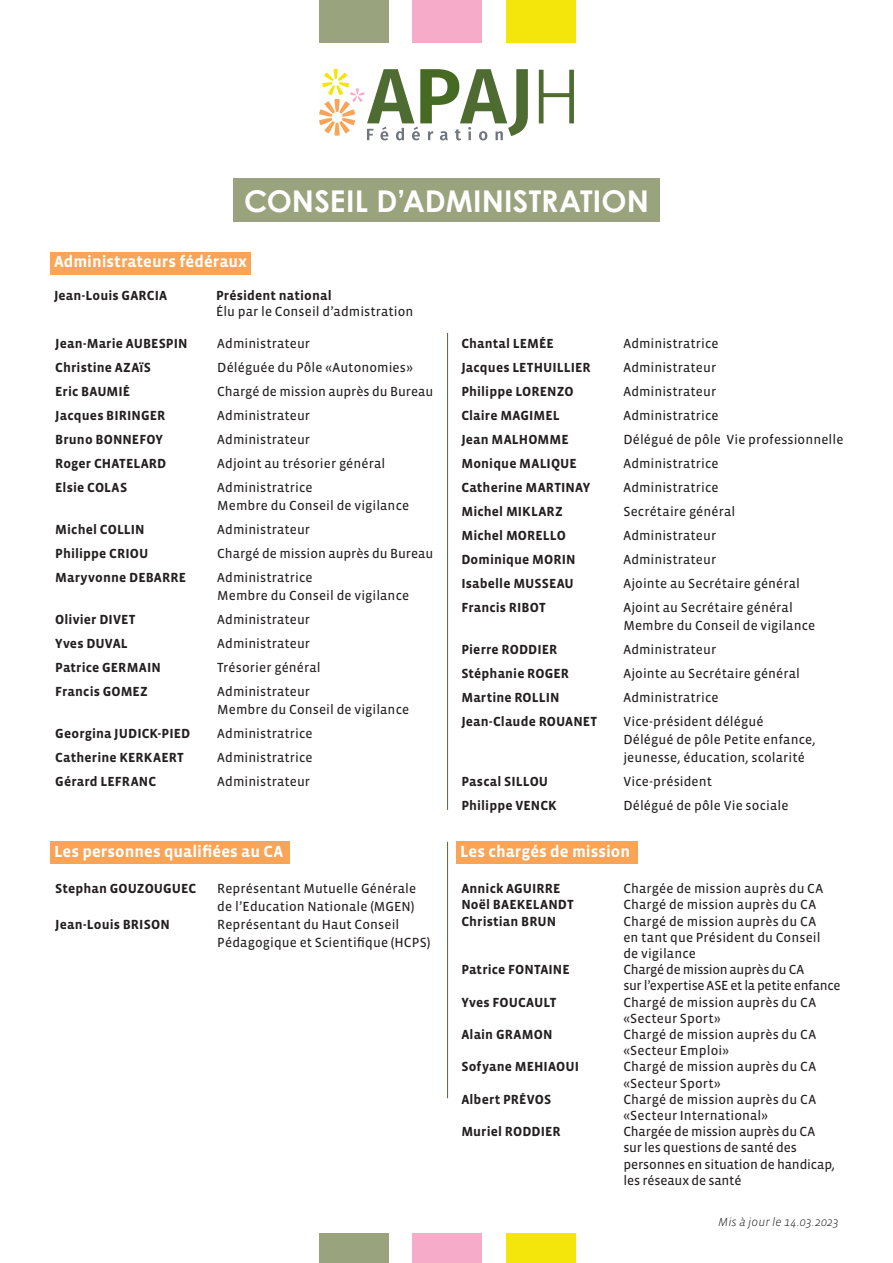
<style>
.page{position:relative;width:893px;height:1263px;background:#fff}
.page>*{position:absolute;margin:0;border:0;box-sizing:border-box;transform-origin:0 0}
.t1{font:700 30px "Century Gothic";letter-spacing:.005em;color:#fff}
.t2{font:700 16.5px "Vista Sans";color:#fff}
.t3{font:13.5px/16.2px "Vista Sans Reg";letter-spacing:.005em;color:#231f20}
.t4{font:700 13.5px "Vista Sans";letter-spacing:.01em;color:#231f20}
.t5{font:13.5px/16.2px "Vista Sans Reg";letter-spacing:-.02em;color:#231f20}
.t6{font:italic 300 12px "Vista Sans";letter-spacing:.01em;color:#231f20}
</style>
<div class="page">
<div style="left:319px;top:0;width:69px;height:42px;background:#99a47f"></div>
<div style="left:412px;top:0;width:70px;height:42px;background:#f6acc8"></div>
<div style="left:506px;top:0;width:69px;height:42px;background:#f4e50a"></div>
<div style="left:319px;top:1233px;width:69px;height:30px;background:#99a47f"></div>
<div style="left:412px;top:1233px;width:70px;height:30px;background:#f6acc8"></div>
<div style="left:506px;top:1233px;width:69px;height:30px;background:#f4e50a"></div>
<svg style="left:539px;top:70px;width:35px;height:53px"></svg>
<svg style="left:319px;top:69px;width:209px;height:71px"></svg>
<div style="left:234px;top:179px;width:426px;height:43px;background:#99a47f"></div>
<div style="left:51px;top:252px;width:200px;height:22px;background:#f9a456"></div>
<div style="left:51px;top:842px;width:239px;height:22px;background:#f9a456"></div>
<div style="left:457px;top:842px;width:181px;height:22px;background:#f9a456"></div>
<hr style="left:447px;top:333px;width:1px;height:477px;background:#4e6c31">
<hr style="left:447px;top:842px;width:1px;height:256px;background:#4e6c31">
<p class="t1" style="left:244px;top:182px;width:406px">CONSEIL D’ADMINISTRATION</p>
<p class="t2" style="left:54px;top:253px;width:195px">Administrateurs fédéraux</p>
<p class="t4" style="left:54px;top:288px;width:115px">Jean-Louis GARCIA</p>
<p class="t4" style="left:216px;top:288px;width:117px">Président national</p>
<p class="t3" style="left:216px;top:303px;width:199px">Élu par le Conseil d’admistration</p>
<p class="t4" style="left:55px;top:336px;width:134px">Jean-Marie AUBESPIN</p>
<p class="t3" style="left:217px;top:335px;width:94px">Administrateur</p>
<p class="t4" style="left:55px;top:360px;width:97px">Christine AZAïS</p>
<p class="t3" style="left:217px;top:359px;width:197px">Déléguée du Pôle «Autonomies»</p>
<p class="t4" style="left:55px;top:384px;width:76px">Eric BAUMIÉ</p>
<p class="t3" style="left:217px;top:383px;width:217px">Chargé de mission auprès du Bureau</p>
<p class="t4" style="left:55px;top:408px;width:112px">Jacques BIRINGER</p>
<p class="t3" style="left:217px;top:407px;width:94px">Administrateur</p>
<p class="t4" style="left:55px;top:432px;width:109px">Bruno BONNEFOY</p>
<p class="t3" style="left:217px;top:431px;width:94px">Administrateur</p>
<p class="t4" style="left:55px;top:456px;width:113px">Roger CHATELARD</p>
<p class="t3" style="left:217px;top:455px;width:170px">Adjoint au trésorier général</p>
<p class="t4" style="left:55px;top:480px;width:74px">Elsie COLAS</p>
<p class="t3" style="left:217px;top:479px;width:97px">Administratrice</p>
<p class="t3" style="left:217px;top:497px;width:193px">Membre du Conseil de vigilance</p>
<p class="t4" style="left:55px;top:522px;width:91px">Michel COLLIN</p>
<p class="t3" style="left:217px;top:521px;width:94px">Administrateur</p>
<p class="t4" style="left:55px;top:546px;width:95px">Philippe CRIOU</p>
<p class="t3" style="left:217px;top:545px;width:217px">Chargé de mission auprès du Bureau</p>
<p class="t4" style="left:55px;top:570px;width:132px">Maryvonne DEBARRE</p>
<p class="t3" style="left:217px;top:569px;width:97px">Administratrice</p>
<p class="t3" style="left:217px;top:587px;width:193px">Membre du Conseil de vigilance</p>
<p class="t4" style="left:55px;top:612px;width:82px">Olivier DIVET</p>
<p class="t3" style="left:217px;top:611px;width:94px">Administrateur</p>
<p class="t4" style="left:55px;top:636px;width:74px">Yves DUVAL</p>
<p class="t3" style="left:217px;top:635px;width:94px">Administrateur</p>
<p class="t4" style="left:55px;top:660px;width:107px">Patrice GERMAIN</p>
<p class="t3" style="left:217px;top:659px;width:105px">Trésorier général</p>
<p class="t4" style="left:55px;top:684px;width:94px">Francis GOMEZ</p>
<p class="t3" style="left:217px;top:683px;width:94px">Administrateur</p>
<p class="t3" style="left:217px;top:701px;width:193px">Membre du Conseil de vigilance</p>
<p class="t4" style="left:55px;top:726px;width:136px">Georgina JUDICK-PIED</p>
<p class="t3" style="left:217px;top:725px;width:97px">Administratrice</p>
<p class="t4" style="left:55px;top:750px;width:130px">Catherine KERKAERT</p>
<p class="t3" style="left:217px;top:749px;width:97px">Administratrice</p>
<p class="t4" style="left:55px;top:774px;width:102px">Gérard LEFRANC</p>
<p class="t3" style="left:217px;top:773px;width:94px">Administrateur</p>
<p class="t4" style="left:461px;top:336px;width:94px">Chantal LEMÉE</p>
<p class="t3" style="left:623px;top:335px;width:97px">Administratrice</p>
<p class="t4" style="left:461px;top:360px;width:131px">Jacques LETHUILLIER</p>
<p class="t3" style="left:623px;top:359px;width:94px">Administrateur</p>
<p class="t4" style="left:461px;top:384px;width:114px">Philippe LORENZO</p>
<p class="t3" style="left:623px;top:383px;width:94px">Administrateur</p>
<p class="t4" style="left:461px;top:408px;width:100px">Claire MAGIMEL</p>
<p class="t3" style="left:623px;top:407px;width:97px">Administratrice</p>
<p class="t4" style="left:461px;top:432px;width:109px">Jean MALHOMME</p>
<p class="t3" style="left:623px;top:431px;width:222px">Délégué de pôle Vie professionnelle</p>
<p class="t4" style="left:461px;top:456px;width:117px">Monique MALIQUE</p>
<p class="t3" style="left:623px;top:455px;width:97px">Administratrice</p>
<p class="t4" style="left:461px;top:480px;width:130px">Catherine MARTINAY</p>
<p class="t3" style="left:623px;top:479px;width:97px">Administratrice</p>
<p class="t4" style="left:461px;top:504px;width:103px">Michel MIKLARZ</p>
<p class="t3" style="left:623px;top:503px;width:113px">Secrétaire général</p>
<p class="t4" style="left:461px;top:528px;width:106px">Michel MORELLO</p>
<p class="t3" style="left:623px;top:527px;width:94px">Administrateur</p>
<p class="t4" style="left:461px;top:552px;width:116px">Dominique MORIN</p>
<p class="t3" style="left:623px;top:551px;width:94px">Administrateur</p>
<p class="t4" style="left:461px;top:576px;width:114px">Isabelle MUSSEAU</p>
<p class="t3" style="left:623px;top:575px;width:178px">Ajointe au Secrétaire général</p>
<p class="t4" style="left:461px;top:600px;width:86px">Francis RIBOT</p>
<p class="t3" style="left:623px;top:599px;width:171px">Ajoint au Secrétaire général</p>
<p class="t3" style="left:623px;top:617px;width:193px">Membre du Conseil de vigilance</p>
<p class="t4" style="left:461px;top:642px;width:98px">Pierre RODDIER</p>
<p class="t3" style="left:623px;top:641px;width:94px">Administrateur</p>
<p class="t4" style="left:461px;top:666px;width:109px">Stéphanie ROGER</p>
<p class="t3" style="left:623px;top:665px;width:178px">Ajointe au Secrétaire général</p>
<p class="t4" style="left:461px;top:690px;width:100px">Martine ROLLIN</p>
<p class="t3" style="left:623px;top:689px;width:97px">Administratrice</p>
<p class="t4" style="left:461px;top:714px;width:137px">Jean-Claude ROUANET</p>
<p class="t3" style="left:623px;top:712px;width:194px;line-height:18px">Vice-président délégué<br>Délégué de pôle Petite enfance, jeunesse, éducation, scolarité</p>
<p class="t4" style="left:461px;top:774px;width:88px">Pascal SILLOU</p>
<p class="t3" style="left:623px;top:773px;width:90px">Vice-président</p>
<p class="t4" style="left:461px;top:798px;width:97px">Philippe VENCK</p>
<p class="t3" style="left:623px;top:797px;width:167px">Délégué de pôle Vie sociale</p>
<p class="t2" style="left:54px;top:843px;width:231px">Les personnes qualifiées au CA</p>
<p class="t2" style="left:460px;top:843px;width:171px">Les chargés de mission</p>
<p class="t4" style="left:55px;top:882px;width:143px">Stephan GOUZOUGUEC</p>
<p class="t3" style="left:217px;top:880px;width:200px;line-height:18px">Représentant Mutuelle Générale de l’Education Nationale (MGEN)</p>
<p class="t4" style="left:55px;top:918px;width:116px">Jean-Louis BRISON</p>
<p class="t3" style="left:217px;top:917px;width:184px">Représentant du Haut Conseil</p>
<p class="t3" style="left:217px;top:935px;width:215px">Pédagogique et Scientifique (HCPS)</p>
<p class="t4" style="left:461px;top:882px;width:101px">Annick AGUIRRE</p>
<p class="t3" style="left:623px;top:881px;width:201px">Chargée de mission auprès du CA</p>
<p class="t4" style="left:461px;top:898px;width:114px">Noël BAEKELANDT</p>
<p class="t3" style="left:623px;top:897px;width:194px">Chargé de mission auprès du CA</p>
<p class="t4" style="left:461px;top:914px;width:96px">Christian BRUN</p>
<p class="t3" style="left:623px;top:913px;width:199px">Chargé de mission auprès du CA en tant que Président du Conseil de vigilance</p>
<p class="t4" style="left:461px;top:963px;width:110px">Patrice FONTAINE</p>
<p class="t5" style="left:623px;top:962px;width:219px">Chargé de mission auprès du CA<br>sur l’expertise ASE et la petite enfance</p>
<p class="t4" style="left:461px;top:995px;width:97px">Yves FOUCAULT</p>
<p class="t3" style="left:623px;top:994px;width:194px">Chargé de mission auprès du CA «Secteur Sport»</p>
<p class="t4" style="left:461px;top:1027px;width:93px">Alain GRAMON</p>
<p class="t3" style="left:623px;top:1027px;width:194px">Chargé de mission auprès du CA «Secteur Emploi»</p>
<p class="t4" style="left:461px;top:1060px;width:119px">Sofyane MEHIAOUI</p>
<p class="t3" style="left:623px;top:1059px;width:194px">Chargé de mission auprès du CA «Secteur Sport»</p>
<p class="t4" style="left:461px;top:1092px;width:91px">Albert PRÉVOS</p>
<p class="t3" style="left:623px;top:1091px;width:194px">Chargé de mission auprès du CA</p>
<p class="t3" style="left:623px;top:1108px;width:146px">«Secteur International»</p>
<p class="t4" style="left:461px;top:1125px;width:101px">Muriel RODDIER</p>
<p class="t3" style="left:623px;top:1124px;width:213px">Chargée de mission auprès du CA sur les questions de santé des personnes en situation de handicap, les réseaux de santé</p>
<p class="t6" style="left:718px;top:1215px;width:122px">Mis à jour le 14.03.2023</p>
</div>
